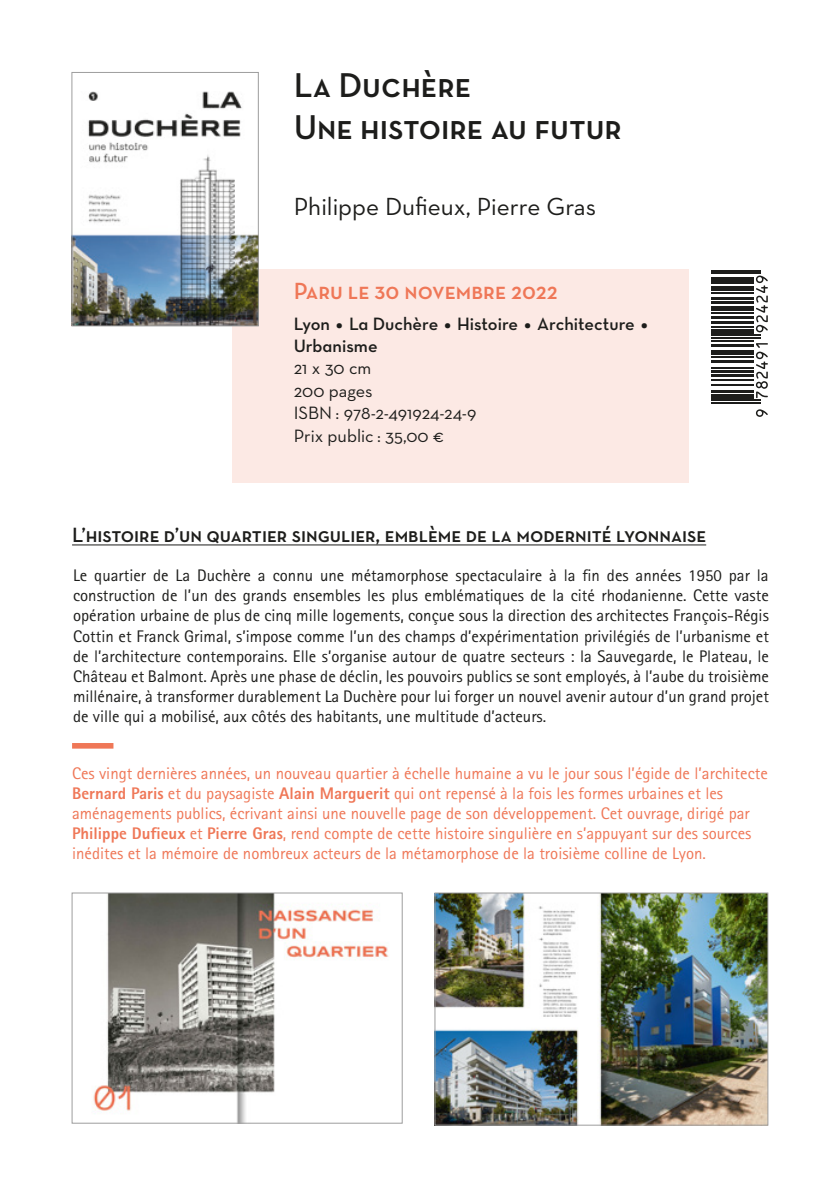
<style>
.page{position:relative;width:840px;height:1191px;background:#fff}
.page>*{position:absolute;margin:0;border:0;box-sizing:border-box;transform-origin:0 0}
.titre{font:35px/42px "Neutra Text Demi SC";color:#1d1d1b}
.auteurs{font:25.2px "Neutra Text";color:#1d1d1b}
.parution{font:23.8px "Neutra Text Demi SC";color:#ef7757}
.t1{font:21px "Neutra Text Demi SC";color:#1d1d1b}
.infos{font:18.2px/22.4px "Neutra Text Demi Alt";color:#1d1d1b}
.infos-2{font:18.2px "Neutra Text";color:#1d1d1b}
.texte_courant{font:16.8px/20.2px "Rotis Sans Serif Std";color:#1d1d1b;text-align:justify}
.resumé{font:16.8px/20.2px "Rotis Sans Serif Std";color:#ef7757}
.s1{font-family:"Work Sans";font-weight:600}
.s2{font-family:"Neutra Text"}
.s3{font-weight:800}
</style>
<div class="page">
<div style="left:232px;top:269px;width:456px;height:214px;background:#fce9e4"></div>
<hr style="left:72px;top:544px;width:633px;height:1px;background:#1d1d1b">
<div style="left:72px;top:743px;width:41px;height:5px;background:#ef7757"></div>
<img style="left:74px;top:91px;width:182px;height:233px">
<div style="left:72px;top:72px;width:186px;height:254px;border:1px solid #9d9d9d"></div>
<img style="left:93px;top:895px;width:296px;height:226px">
<div style="left:72px;top:893px;width:330px;height:230px;border:1px solid #9d9d9d"></div>
<img style="left:436px;top:895px;width:329px;height:228px">
<div style="left:434px;top:893px;width:333px;height:232px;border:1px solid #9d9d9d"></div>
<svg style="left:755px;top:409px;width:12px;height:8px"></svg>
<hr style="left:710px;top:402px;width:50px;height:2px;background:#1d1d1b">
<hr style="left:710px;top:399px;width:50px;height:2px;background:#1d1d1b">
<hr style="left:710px;top:394px;width:43px;height:4px;background:#1d1d1b">
<hr style="left:710px;top:390px;width:43px;height:2px;background:#1d1d1b">
<hr style="left:710px;top:384px;width:43px;height:1px;background:#1d1d1b">
<hr style="left:710px;top:380px;width:43px;height:1px;background:#1d1d1b">
<hr style="left:710px;top:374px;width:43px;height:3px;background:#1d1d1b">
<hr style="left:710px;top:370px;width:43px;height:3px;background:#1d1d1b">
<hr style="left:710px;top:367px;width:43px;height:1px;background:#1d1d1b">
<hr style="left:710px;top:360px;width:43px;height:3px;background:#1d1d1b">
<hr style="left:710px;top:356px;width:43px;height:1px;background:#1d1d1b">
<hr style="left:710px;top:350px;width:43px;height:4px;background:#1d1d1b">
<svg style="left:755px;top:343px;width:12px;height:55px"></svg>
<hr style="left:710px;top:344px;width:43px;height:3px;background:#1d1d1b">
<hr style="left:710px;top:340px;width:43px;height:2px;background:#1d1d1b">
<hr style="left:710px;top:337px;width:50px;height:2px;background:#1d1d1b">
<hr style="left:710px;top:335px;width:50px;height:1px;background:#1d1d1b">
<hr style="left:710px;top:329px;width:43px;height:4px;background:#1d1d1b">
<hr style="left:710px;top:326px;width:43px;height:2px;background:#1d1d1b">
<hr style="left:710px;top:320px;width:43px;height:3px;background:#1d1d1b">
<hr style="left:710px;top:316px;width:43px;height:3px;background:#1d1d1b">
<hr style="left:710px;top:312px;width:43px;height:2px;background:#1d1d1b">
<div style="left:710px;top:306px;width:43px;height:5px;background:#1d1d1b"></div>
<hr style="left:710px;top:301px;width:43px;height:3px;background:#1d1d1b">
<hr style="left:710px;top:297px;width:43px;height:2px;background:#1d1d1b">
<hr style="left:710px;top:292px;width:43px;height:2px;background:#1d1d1b">
<hr style="left:710px;top:287px;width:43px;height:4px;background:#1d1d1b">
<svg style="left:755px;top:275px;width:12px;height:57px"></svg>
<hr style="left:710px;top:280px;width:43px;height:4px;background:#1d1d1b">
<hr style="left:710px;top:277px;width:43px;height:1px;background:#1d1d1b">
<hr style="left:710px;top:273px;width:50px;height:1px;background:#1d1d1b">
<hr style="left:710px;top:270px;width:50px;height:1px;background:#1d1d1b">
<p class="titre" style="left:293px;top:63px;width:329px">La Duchère<br>Une histoire au futur</p>
<p class="auteurs" style="left:293px;top:191px;width:304px">Philippe Dufieux, Pierre Gras</p>
<p class="parution" style="left:293px;top:277px;width:265px">Paru le 30 novembre 2022</p>
<p class="infos" style="left:293px;top:312px;width:356px">Lyon <span class="s1">•</span> La Duchère <span class="s1">•</span> Histoire <span class="s1">•</span> Architecture <span class="s1">•<br></span>Urbanisme<br><span class="s2">21 x 30 cm</span></p>
<p class="infos-2" style="left:293px;top:380px;width:80px">200 pages</p>
<p class="infos-2" style="left:293px;top:402px;width:184px">ISBN : 978-2-491924-24-9</p>
<p class="infos-2" style="left:293px;top:424px;width:152px">Prix public : 35,00 €</p>
<p class="t1" style="left:72px;top:522px;width:635px">L’histoire d’un quartier singulier, emblème de la modernité lyonnaise</p>
<p class="texte_courant" style="left:73px;top:565px;width:697px">Le quartier de La Duchère a connu une métamorphose spectaculaire à la fin des années 1950 par la construction de l’un des grands ensembles les plus emblématiques de la cité rhodanienne. Cette vaste opération urbaine de plus de cinq mille logements, conçue sous la direction des architectes François-Régis Cottin et Franck Grimal, s’impose comme l’un des champs d’expérimentation privilégiés de l’urbanisme et de l’architecture contemporains. Elle s’organise autour de quatre secteurs : la Sauvegarde, le Plateau, le Château et Balmont. Après une phase de déclin, les pouvoirs publics se sont employés, à l’aube du troisième millénaire, à transformer durablement La Duchère pour lui forger un nouvel avenir autour d’un grand projet de ville qui a mobilisé, aux côtés des habitants, une multitude d’acteurs.</p>
<p class="resumé" style="left:72px;top:762px;width:697px">Ces vingt dernières années, un nouveau quartier à échelle humaine a vu le jour sous l’égide de l’architecte <span class="s3">Bernard Paris</span> et du paysagiste <span class="s3">Alain Marguerit</span> qui ont repensé à la fois les formes urbaines et les aménagements publics, écrivant ainsi une nouvelle page de son développement. Cet ouvrage, dirigé par <span class="s3">Philippe Dufieux</span> et <span class="s3">Pierre Gras</span>, rend compte de cette histoire singulière en s’appuyant sur des sources inédites et la mémoire de nombreux acteurs de la métamorphose de la troisième colline de Lyon.</p>
</div>
